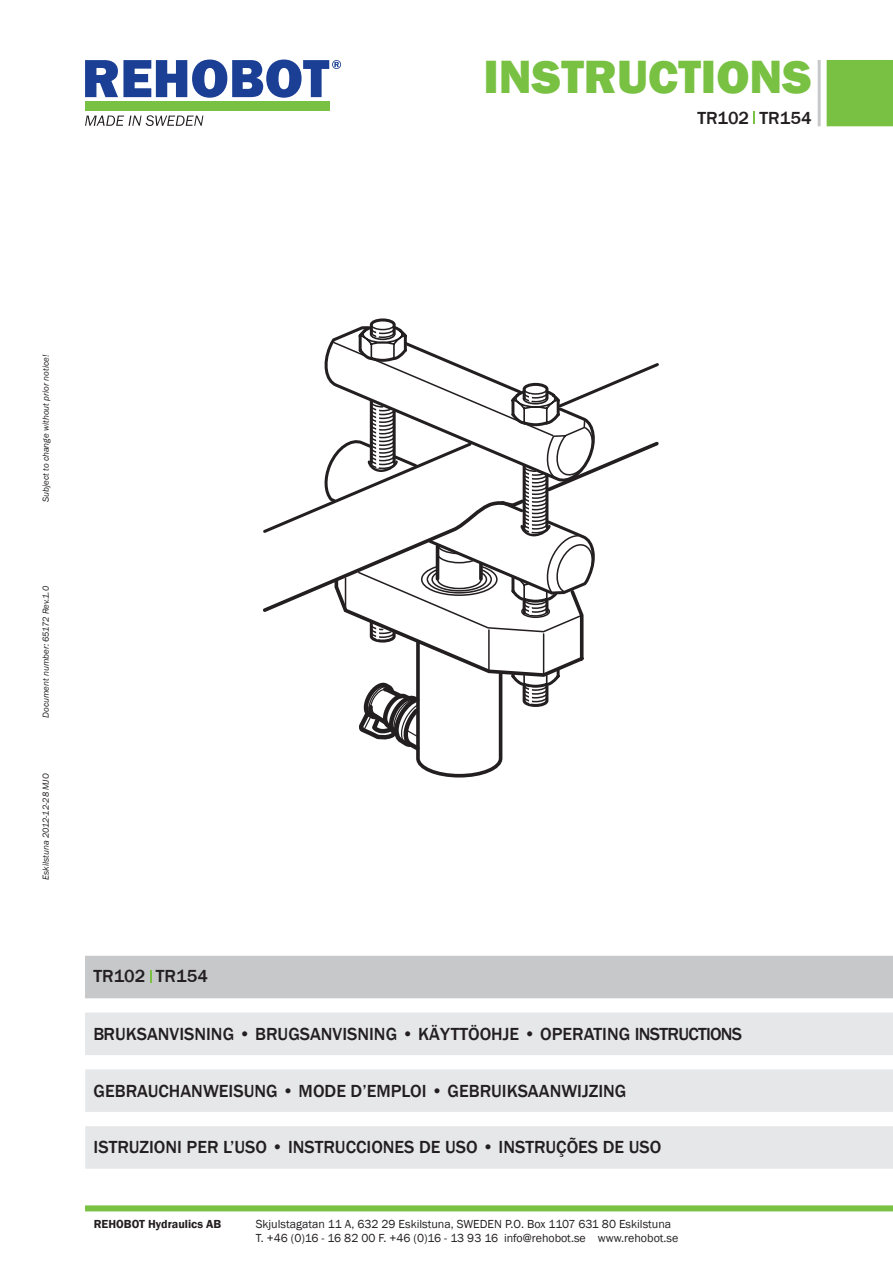
<style>
.page{position:relative;width:893px;height:1263px;background:#fff}
.page>*{position:absolute;margin:0;border:0;box-sizing:border-box;transform-origin:0 0}
.t1{font:800 48px "Franklin Gothic";color:#79c142}
.t2{font:500 18px "Franklin Gothic";color:#231f20}
.t3{font:12px/14.4px "Franklin Gothic";color:#231f20}
.t4{font:600 12px "Franklin Gothic";color:#231f20}
.t5{font:italic 9px "Franklin Gothic";color:#231f20}
</style>
<div class="page">
<div style="left:85px;top:102px;width:244px;height:9px;background:#79c142"></div>
<svg style="left:85px;top:115px;width:118px;height:11px"></svg>
<svg style="left:85px;top:60px;width:256px;height:38px"></svg>
<div style="left:827px;top:61px;width:65px;height:65px;background:#79c142"></div>
<div style="left:827px;top:60px;width:66px;height:66px;border:2px solid #79c142"></div>
<hr style="left:818px;top:60px;width:3px;height:66px;background:#c7c8ca">
<svg style="left:754px;top:112px;width:1px;height:12px"></svg>
<div style="left:85px;top:1069px;width:808px;height:43px;background:#e6e7e9"></div>
<div style="left:85px;top:1012px;width:808px;height:43px;background:#e6e7e9"></div>
<div style="left:85px;top:956px;width:808px;height:42px;background:#c7c8ca"></div>
<div style="left:85px;top:1126px;width:808px;height:43px;background:#e6e7e9"></div>
<div style="left:85px;top:1205px;width:808px;height:6px;background:#79c142"></div>
<svg style="left:263px;top:318px;width:396px;height:459px"></svg>
<h1 class="t1" style="left:483px;top:46px;width:330px">INSTRUCTIONS</h1>
<p class="t2" style="left:697px;top:107px;width:116px">TR102 TR154</p>
<p class="t5" style="left:40px;top:502px;width:148px;rotate:-90deg">Subject to change without prior notice!</p>
<p class="t5" style="left:40px;top:718px;width:133px;rotate:-90deg">Document number: 65172 Rev.1.0</p>
<p class="t5" style="left:40px;top:880px;width:108px;rotate:-90deg">Eskilstuna 2012-12-28 MJO</p>
<p class="t2" style="left:94px;top:965px;width:116px">TR102 TR154</p>
<p class="t2" style="left:94px;top:1023px;width:650px">BR UKSANVISNING • BRUGSANVISNING • KÄYTTÖOHJE • OPERATING INSTRUCTIONS</p>
<p class="t2" style="left:94px;top:1080px;width:534px">GEBRAUCHANWEISUNG • MODE D’EMPLOI • GEBRUIKSAANWIJZING</p>
<p class="t2" style="left:94px;top:1136px;width:569px">ISTRUZIONI PER L’USO • INSTRUCCIONES DE USO • INSTRUÇÕES DE USO</p>
<p class="t4" style="left:94px;top:1216px;width:129px">REHOBOT Hydraulics AB</p>
<p class="t3" style="left:256px;top:1217px;width:424px">Skjulstagatan 11 A, 632 29 Eskilstuna, SWEDEN P.O. Box 1107 631 80 Eskilstuna<br>T. +46 (0)16 - 16 82 00 F. +46 (0)16 - 13 93 16 info@rehobot.se www.rehobot.se</p>
</div>
